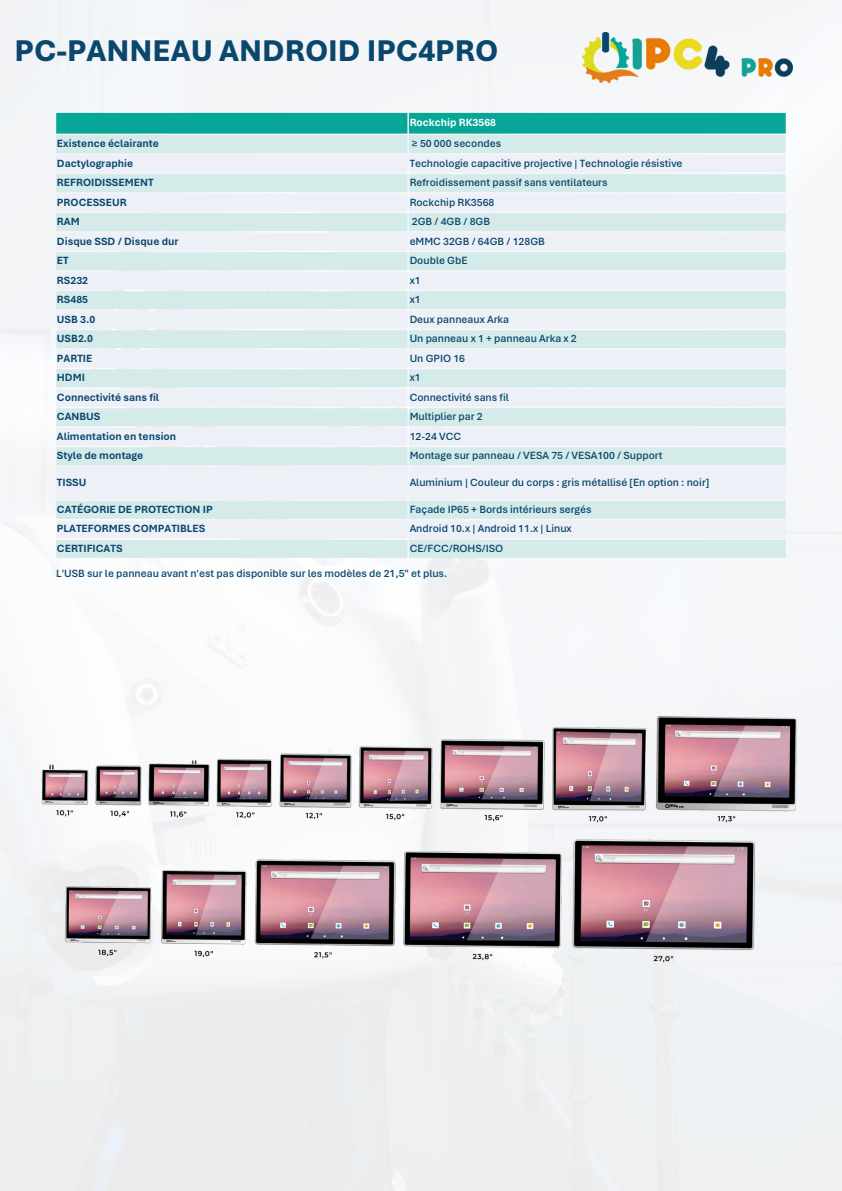
<style>
.page{position:relative;width:842px;height:1191px;background:#fff}
.page>*{position:absolute;margin:0;border:0;box-sizing:border-box;transform-origin:0 0}
.t1{font:800 31.5px "Aptos";color:#0b476d}
.t2{font:600 11px "Aptos";color:#0b476d}
.t3{font:700 11px "Aptos";color:#0b476d}
.t4{font:700 11px "Aptos";color:#fff}
</style>
<div class="page">
<img style="left:0;top:0;width:842px;height:1190px">
<img style="left:583px;top:33px;width:220px;height:51px">
<div style="left:56px;top:113px;width:730px;height:21px;background:#07a798"></div>
<svg style="left:56px;top:135px;width:730px;height:423px;background:#d7ecea"></svg>
<svg style="left:56px;top:155px;width:730px;height:383px;background:#e3eef1"></svg>
<img style="left:18px;top:707px;width:806px;height:271px">
<p class="t1" style="left:15px;top:31px;width:485px">PC-PANNEAU ANDROID IPC4PRO</p>
<h1 class="t4" style="left:410px;top:116px;width:88px">Rockchip RK3568</h1>
<p class="t3" style="left:57px;top:137px;width:103px">Existence éclairante</p>
<p class="t2" style="left:412px;top:137px;width:91px">≥ 50 000 secondes</p>
<p class="t3" style="left:57px;top:156px;width:78px">Dactylographie</p>
<p class="t2" style="left:410px;top:156px;width:274px">Technologie capacitive projective | Technologie résistive</p>
<p class="t3" style="left:57px;top:176px;width:98px">REFROIDISSEMENT</p>
<p class="t2" style="left:410px;top:176px;width:199px">Refroidissement passif sans ventilateurs</p>
<p class="t3" style="left:57px;top:195px;width:71px">PROCESSEUR</p>
<p class="t2" style="left:410px;top:195px;width:86px">Rockchip RK3568</p>
<p class="t3" style="left:57px;top:215px;width:24px">RAM</p>
<p class="t2" style="left:412px;top:215px;width:80px">2GB / 4GB / 8GB</p>
<p class="t3" style="left:57px;top:234px;width:123px">Disque SSD / Disque dur</p>
<p class="t2" style="left:410px;top:234px;width:137px">eMMC 32GB / 64GB / 128GB</p>
<p class="t3" style="left:57px;top:254px;width:13px">ET</p>
<p class="t2" style="left:410px;top:254px;width:59px">Double GbE</p>
<p class="t3" style="left:57px;top:273px;width:33px">RS232</p>
<p class="t2" style="left:410px;top:273px;width:13px">x1</p>
<p class="t3" style="left:57px;top:293px;width:33px">RS485</p>
<p class="t2" style="left:410px;top:293px;width:13px">x1</p>
<p class="t3" style="left:57px;top:312px;width:40px">USB 3.0</p>
<p class="t2" style="left:410px;top:312px;width:101px">Deux panneaux Arka</p>
<p class="t3" style="left:57px;top:332px;width:38px">USB2.0</p>
<p class="t2" style="left:410px;top:332px;width:169px">Un panneau x 1 + panneau Arka x 2</p>
<p class="t3" style="left:57px;top:351px;width:37px">PARTIE</p>
<p class="t2" style="left:410px;top:351px;width:57px">Un GPIO 16</p>
<p class="t3" style="left:57px;top:371px;width:30px">HDMI</p>
<p class="t2" style="left:410px;top:371px;width:13px">x1</p>
<p class="t3" style="left:57px;top:390px;width:104px">Connectivité sans fil</p>
<p class="t2" style="left:410px;top:390px;width:101px">Connectivité sans fil</p>
<p class="t3" style="left:57px;top:410px;width:45px">CANBUS</p>
<p class="t2" style="left:410px;top:410px;width:75px">Multiplier par 2</p>
<p class="t3" style="left:57px;top:429px;width:121px">Alimentation en tension</p>
<p class="t2" style="left:410px;top:429px;width:53px">12-24 VCC</p>
<p class="t3" style="left:57px;top:449px;width:88px">Style de montage</p>
<p class="t2" style="left:410px;top:449px;width:254px">Montage sur panneau / VESA 75 / VESA100 / Support</p>
<p class="t3" style="left:57px;top:476px;width:31px">TISSU</p>
<p class="t2" style="left:410px;top:476px;width:301px">Aluminium | Couleur du corps : gris métallisé [En option : noir]</p>
<p class="t3" style="left:57px;top:502px;width:157px">CATÉGORIE DE PROTECTION IP</p>
<p class="t2" style="left:410px;top:502px;width:183px">Façade IP65 + Bords intérieurs sergés</p>
<p class="t3" style="left:57px;top:522px;width:150px">PLATEFORMES COMPATIBLES</p>
<p class="t2" style="left:410px;top:522px;width:164px">Android 10.x | Android 11.x | Linux</p>
<p class="t3" style="left:57px;top:541px;width:67px">CERTIFICATS</p>
<p class="t2" style="left:410px;top:541px;width:95px">CE/FCC/ROHS/ISO</p>
<p class="t2" style="left:56px;top:567px;width:393px">L'USB sur le panneau avant n'est pas disponible sur les modèles de 21,5" et plus.</p>
</div>
